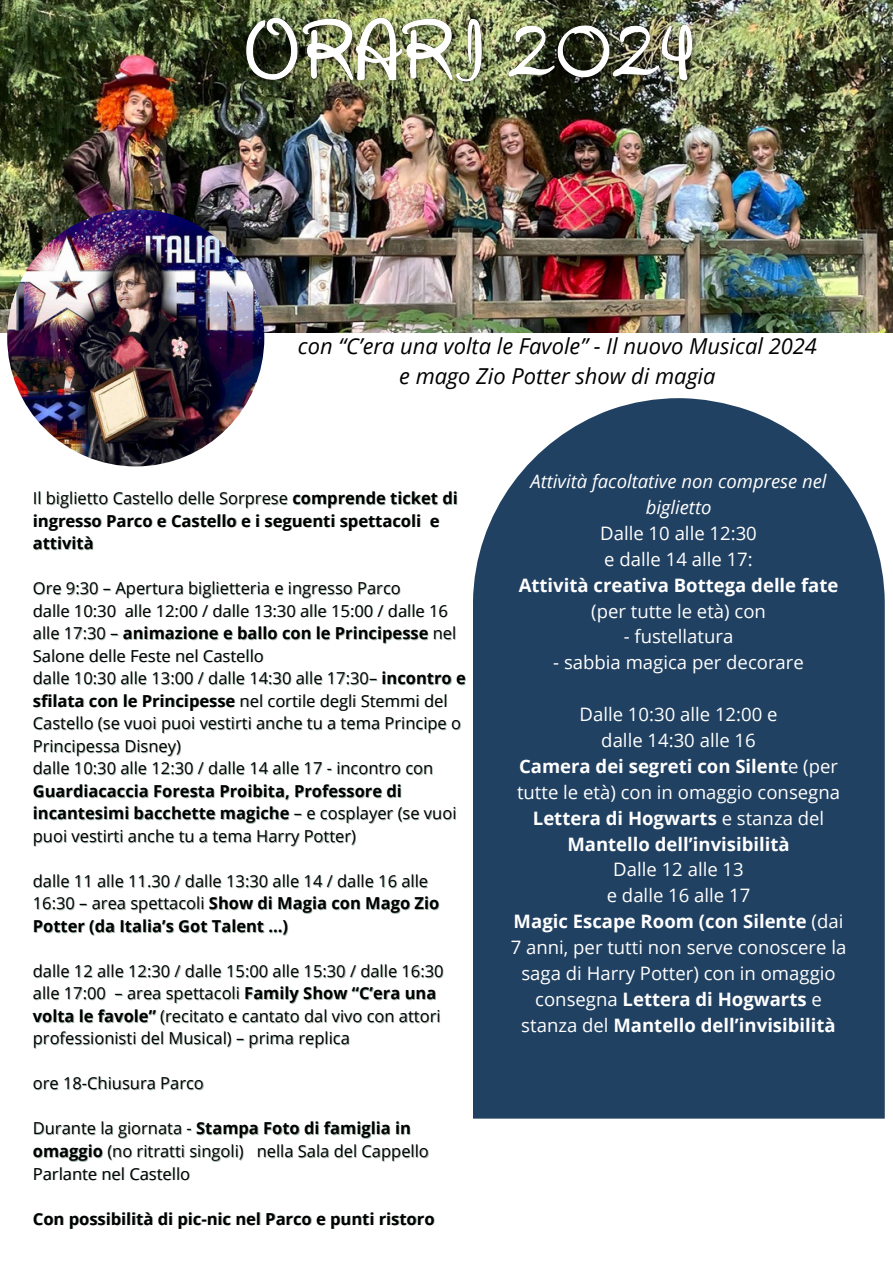
<style>
.page{position:relative;width:893px;height:1264px;background:#fff}
.page>*{position:absolute;margin:0;border:0;box-sizing:border-box;transform-origin:0 0}
.t1{font:italic 21.9px/30.3px "Open Sans";color:#000;text-align:center}
.t2{font:18.6px/25.8px "Open Sans";color:#fff;text-align:center}
.t3{font:italic 18.6px/25.8px "Open Sans";color:#fff;text-align:center}
.t4{font:700 18.6px "Open Sans";color:#fff}
.t5{font:16.5px/22.5px "Open Sans";color:#000}
.t6{font:700 16.5px/22.5px "Open Sans";color:#000}
.s1{font-weight:700}
.s2{color:rgb(2 59 27/.4)}
.s3{font-weight:400}
</style>
<div class="page">
<div style="left:473px;top:398px;width:411px;height:720px;background:#214162"></div>
<img style="left:0;top:0;width:892px;height:332px">
<img style="left:7px;top:209px;width:257px;height:257px;border-radius:50%">
<img style="left:237px;top:0;width:469px;height:98px">
<h1 class="t1" style="left:298px;top:330px;width:520px">con “C’era una volta le Favole” - Il nuovo Musical 2024 e mago Zio Potter show di magia</h1>
<h2 class="t5" style="left:33px;top:486px;width:426px">Il biglietto Castello delle Sorprese <span class="s1">comprende ticket di</span></h2>
<h3 class="t6" style="left:33px;top:509px;width:409px">ingresso Parco e Castello e i seguenti spettacoli <span class="s2">e</span></h3>
<p class="t6" style="left:33px;top:531px;width:62px">attività</p>
<p class="t5" style="left:33px;top:576px;width:369px">Ore 9:30 – Apertura biglietteria e ingresso Parco</p>
<p class="t5" style="left:33px;top:599px;width:85px">dalle 10:30</p>
<p class="t5" style="left:125px;top:599px;width:325px">alle 12:00 / dalle 13:30 alle 15:00 / dalle 16</p>
<h4 class="t5" style="left:33px;top:621px;width:434px">alle 17:30 – <span class="s1">animazione e ballo con le Principesse</span> <span class="s2">ne</span>l Salone delle Feste nel Castello<br>dalle 10:30 alle 13:00 / dalle 14:30 alle 17:30– <span class="s1">incontro e sfilata con le Principesse</span> nel cortile degli Stemmi del Castello (se vuoi puoi vestirti anche tu a tema Principe o Principessa Disney)<br>dalle 10:30 alle 12:30 / dalle 14 alle 17 - incontro con</h4>
<p class="t6" style="left:33px;top:779px;width:425px">Guardiacaccia Foresta Proibita, Professore di incantesimi bacchette magiche <span class="s3">– e cosplayer (se vuoi puoi vestirti anche tu a tema Harry Potter)</span></p>
<p class="t5" style="left:33px;top:869px;width:408px">dalle 11 alle 11.30 / dalle 13:30 alle 14 / dalle 16 alle<br>16:30 – area spettacoli <span class="s1">Show di Magia con Mago Zio<br>Potter (da Italia’s Got Talent …)</span></p>
<p class="t5" style="left:33px;top:959px;width:412px">dalle 12 alle 12:30 / dalle 15:00 alle 15:30 / dalle 16:30 alle 17:00 – area spettacoli <span class="s1">Family Show “C’era una volta le favole”</span> (recitato e cantato dal vivo con attori professionisti del Musical) – prima replica</p>
<p class="t5" style="left:33px;top:1071px;width:173px">ore 18-Chiusura Parco</p>
<p class="t5" style="left:33px;top:1116px;width:397px">Durante la giornata - <span class="s1">Stampa Foto di famiglia in omaggio</span> (no ritratti singoli) nella Sala del Cappello<br>Parlante nel Castello</p>
<p class="t6" style="left:33px;top:1206px;width:403px">Con possibilità di pic-nic nel Parco e punti ristoro</p>
<p class="t3" style="left:530px;top:468px;width:298px">Attività facoltative non comprese nel biglietto</p>
<p class="t2" style="left:600px;top:519px;width:158px;text-align:left">Dalle 10 alle 12:30 e dalle 14 alle 17:</p>
<p class="t4" style="left:518px;top:571px;width:321px">Attività creativa Bottega delle fate</p>
<p class="t2" style="left:591px;top:597px;width:176px">(per tutte le età) con</p>
<p class="t2" style="left:623px;top:623px;width:111px">- fustellatura</p>
<p class="t2" style="left:553px;top:649px;width:252px">- sabbia magica per decorare</p>
<p class="t2" style="left:517px;top:701px;width:324px">Dalle 10:30 alle 12:00 e<br>dalle 14:30 alle 16<br><span class="s1">Camera dei segreti con Silent</span>e (per tutte le età) con in omaggio consegna<br><span class="s1">Lettera di Hogwarts</span> e stanza del<br><span class="s1">Mantello dell’invisibilità</span></p>
<p class="t2" style="left:510px;top:856px;width:337px">Dalle 12 alle 13<br>e dalle 16 alle 17<br><span class="s1">Magic Escape Room (con Silente</span> (dai<br>7 anni, per tutti non serve conoscere la saga di Harry Potter) con in omaggio consegna <span class="s1">Lettera di Hogwarts</span> e stanza del <span class="s1">Mantello dell’invisibilità</span></p>
</div>
